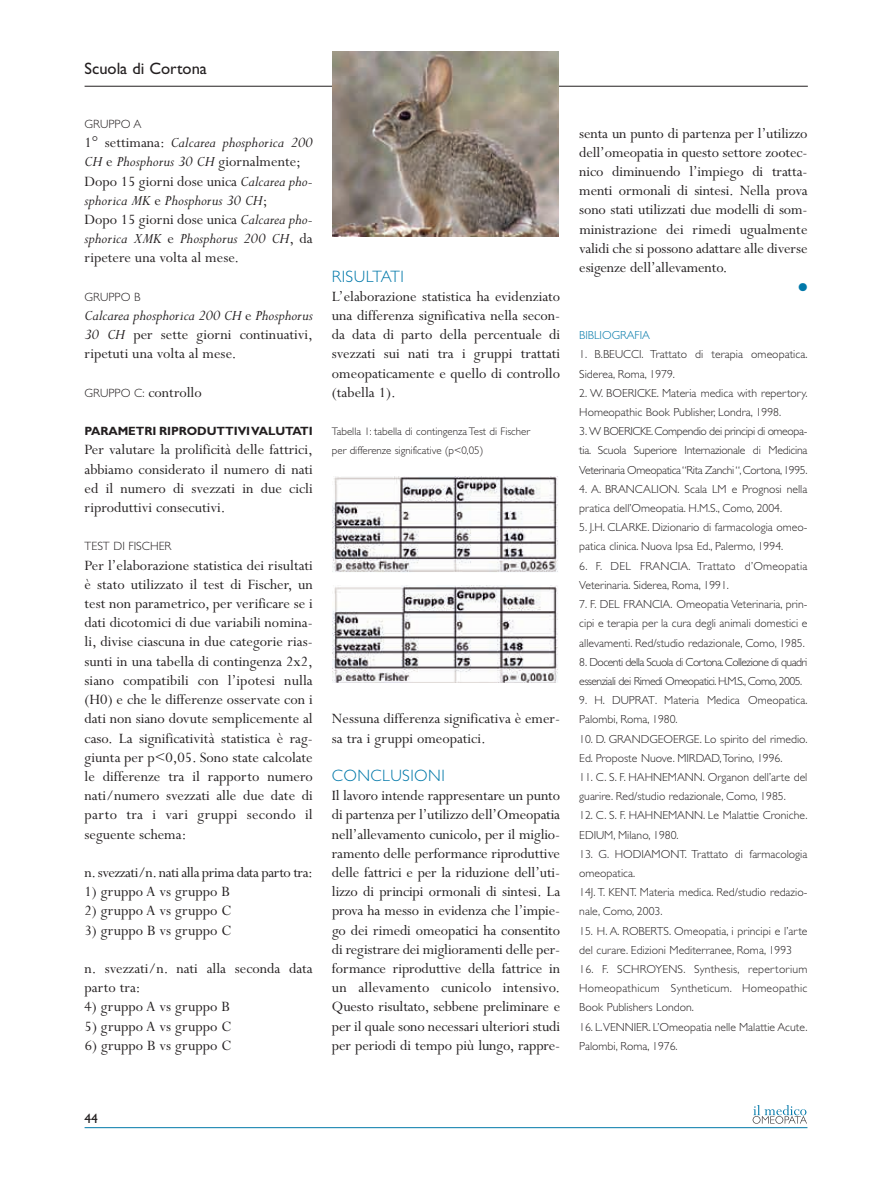
<style>
.page{position:relative;width:893px;height:1191px;background:#fff}
.page>*{position:absolute;margin:0;border:0;box-sizing:border-box;transform-origin:0 0}
.t1{font:300 16.5px "Gill Sans";letter-spacing:.025em;color:#0078a9}
.t2{font:16.5px "Gill Sans";color:#231f20}
.t3{font:16.05px/19.2px "Perpetua";color:#231f20;text-align:justify}
.t4{font:italic 16.05px/19.2px "Perpetua";color:#231f20}
.t5{font:16.05px "Perpetua";letter-spacing:-.03em;color:#231f20}
.t6{font:13.5px "Gill Sans";color:#231f20}
.t7{font:700 12px "Gill Sans";letter-spacing:-.005em;color:#231f20}
.t8{font:300 12px "Gill Sans";color:#231f20}
.t9{font:300 11.7px/19.2px "Gill Sans";color:#231f20}
.t10{font:300 11.7px/19.2px "Gill Sans";letter-spacing:-.045em;color:#231f20}
.t11{font:300 11.7px/19.2px "Gill Sans";letter-spacing:.02em;color:#231f20}
.t12{font:300 11.7px "Gill Sans";color:#0078a9}
.t13{font:11.25px "Zapf Dingbats";color:#0078a9}
.t14{font:300 10.95px/19.2px "Gill Sans";color:#231f20}
.s1{font-style:normal}
.s2{font-style:italic}
.s3{font-family:"Gill Sans";font-weight:300;font-size:12px}
</style>
<div class="page">
<hr style="left:85px;top:86px;width:723px;height:1px;background:#231f20">
<svg style="left:753px;top:1105px;width:54px;height:18px"></svg>
<hr style="left:85px;top:1127px;width:722px;height:1px;background:#0078a9">
<img style="left:333px;top:476px;width:225px;height:96px">
<img style="left:333px;top:51px;width:225px;height:186px">
<div style="left:333px;top:581px;width:225px;height:105px;background:linear-gradient(to right,#fff,#fff)"></div>
<img style="left:333px;top:585px;width:225px;height:97px">
<p class="t2" style="left:85px;top:63px;width:124px">Scuola di Cortona</p>
<p class="t8" style="left:85px;top:120px;width:58px">GRUPPO A</p>
<p class="t4" style="left:85px;top:135px;width:230px"><span class="s1">1° settimana:</span> Calcarea phosphorica 200<br>CH <span class="s1">e</span> Phosphorus 30 CH <span class="s1">giornalmente; Dopo 15 giorni dose unica</span> Calcarea pho&shy;sphorica MK <span class="s1">e</span> Phosphorus 30 CH<span class="s1">;<br>Dopo 15 giorni dose unica</span> Calcarea pho&shy;sphorica XMK <span class="s1">e</span> Phosphorus 200 CH<span class="s1">, da ripetere una volta al mese.</span></p>
<p class="t8" style="left:85px;top:292px;width:58px">GRUPPO B</p>
<p class="t3" style="left:85px;top:308px;width:230px"><span class="s2">Calcarea phosphorica 200 CH</span> e <span class="s2">Phosphorus 30 CH</span> per sette giorni continuativi, ripetuti una volta al mese.</p>
<p class="t3" style="left:85px;top:384px;width:119px"><span class="s3">GRUPPO C:</span> controllo</p>
<p class="t7" style="left:85px;top:427px;width:230px">PARAMETRI RIPRODUTTIVI VALUTATI</p>
<p class="t3" style="left:85px;top:442px;width:230px">Per valutare la prolificità delle fattrici, abbiamo considerato il numero di nati ed il numero di svezzati in due cicli riproduttivi consecutivi.</p>
<p class="t8" style="left:85px;top:542px;width:88px">TEST DI FISCHER</p>
<p class="t3" style="left:85px;top:557px;width:230px">Per l’elaborazione statistica dei risultati è stato utilizzato il test di Fischer, un test non parametrico, per verificare se i dati dicotomici di due variabili nomina&shy;li, divise ciascuna in due categorie rias&shy;sunti in una tabella di contingenza 2x2, siano compatibili con l’ipotesi nulla (H0) e che le differenze osservate con i dati non siano dovute semplicemente al caso. La significatività statistica è rag&shy;giunta per p&lt;0,05. Sono state calcolate le differenze tra il rapporto numero nati/numero svezzati alle due date di parto tra i vari gruppi secondo il seguente schema:</p>
<p class="t5" style="left:85px;top:867px;width:230px">n.svezzati/n.nati alla prima data parto tra:</p>
<p class="t3" style="left:85px;top:884px;width:147px">1) gruppo A vs gruppo B</p>
<p class="t3" style="left:85px;top:903px;width:148px">2) gruppo A vs gruppo C</p>
<p class="t3" style="left:85px;top:922px;width:148px">3) gruppo B vs gruppo C</p>
<p class="t3" style="left:85px;top:960px;width:230px">n. svezzati/n. nati alla seconda data parto tra:</p>
<p class="t3" style="left:85px;top:999px;width:147px">4) gruppo A vs gruppo B</p>
<p class="t3" style="left:85px;top:1018px;width:148px">5) gruppo A vs gruppo C</p>
<p class="t3" style="left:85px;top:1037px;width:148px">6) gruppo B vs gruppo C</p>
<p class="t1" style="left:332px;top:270px;width:73px">RISULTATI</p>
<p class="t3" style="left:332px;top:288px;width:230px">L’elaborazione statistica ha evidenziato una differenza significativa nella secon&shy;da data di parto della percentuale di svezzati sui nati tra i gruppi trattati omeopaticamente e quello di controllo (tabella 1).</p>
<p class="t14" style="left:332px;top:423px;width:200px">Tabella 1: tabella di contingenza Test di Fischer per differenze significative (p&lt;0,05)</p>
<p class="t3" style="left:332px;top:711px;width:230px">Nessuna differenza significativa è emer&shy;sa tra i gruppi omeopatici.</p>
<p class="t1" style="left:332px;top:769px;width:114px">CONCLUSIONI</p>
<p class="t3" style="left:332px;top:788px;width:230px">Il lavoro intende rappresentare un punto di partenza per l’utilizzo dell’Omeopatia nell’allevamento cunicolo, per il miglio&shy;ramento delle performance riproduttive delle fattrici e per la riduzione dell’uti&shy;lizzo di principi ormonali di sintesi. La prova ha messo in evidenza che l’impie&shy;go dei rimedi omeopatici ha consentito di registrare dei miglioramenti delle per&shy;formance riproduttive della fattrice in un allevamento cunicolo intensivo.<br>Questo risultato, sebbene preliminare e per il quale sono necessari ulteriori studi per periodi di tempo più lungo, rappre-</p>
<p class="t3" style="left:579px;top:125px;width:230px">senta un punto di partenza per l’utilizzo dell’omeopatia in questo settore zootec&shy;nico diminuendo l’impiego di tratta&shy;menti ormonali di sintesi. Nella prova sono stati utilizzati due modelli di som&shy;ministrazione dei rimedi ugualmente validi che si possono adattare alle diverse esigenze dell’allevamento.</p>
<p class="t13" style="left:799px;top:282px;width:10px">●</p>
<p class="t12" style="left:579px;top:331px;width:72px">BIBLIOGRAFIA</p>
<p class="t9" style="left:579px;top:346px;width:230px">1. B.BEUCCI. Trattato di terapia omeopatica.<br>Siderea, Roma, 1979.</p>
<p class="t9" style="left:579px;top:384px;width:230px">2. W. BOERICKE. Materia medica with repertory.<br>Homeopathic Book Publisher, Londra, 1998.</p>
<p class="t9" style="left:579px;top:423px;width:230px;text-align:justify">3. W BOERICKE.Compendio dei principi di omeopa&shy;tia. Scuola Superiore Internazionale di Medicina Veterinaria Omeopatica “Rita Zanchi “,Cortona,1995.</p>
<p class="t9" style="left:579px;top:480px;width:230px">4. A. BRANCALION. Scala LM e Prognosi nella pratica dell’Omeopatia. H.M.S., Como, 2004.</p>
<p class="t9" style="left:579px;top:519px;width:230px">5. J.H. CLARKE. Dizionario di farmacologia omeo&shy;patica clinica. Nuova Ipsa Ed., Palermo, 1994.</p>
<p class="t11" style="left:579px;top:557px;width:230px">6. F. DEL FRANCIA. Trattato d’Omeopatia<br>Veterinaria. Siderea, Roma, 1991.</p>
<p class="t9" style="left:579px;top:596px;width:230px;text-align:justify">7. F. DEL FRANCIA. Omeopatia Veterinaria, prin&shy;cipi e terapia per la cura degli animali domestici e allevamenti. Red/studio redazionale, Como, 1985.</p>
<p class="t10" style="left:579px;top:653px;width:230px">8. Docenti della Scuola di Cortona.Collezione di quadri essenziali dei Rimedi Omeopatici. H.M.S., Como, 2005.</p>
<p class="t9" style="left:579px;top:692px;width:230px">9. H. DUPRAT. Materia Medica Omeopatica.<br>Palombi, Roma, 1980.</p>
<p class="t9" style="left:579px;top:730px;width:230px">10. D. GRANDGEOERGE. Lo spirito del rimedio.<br>Ed. Proposte Nuove. MIRDAD,Torino, 1996.</p>
<p class="t9" style="left:579px;top:768px;width:230px">11. C. S. F. HAHNEMANN. Organon dell’arte del guarire. Red/studio redazionale, Como, 1985.</p>
<p class="t9" style="left:579px;top:807px;width:230px">12. C. S. F. HAHNEMANN. Le Malattie Croniche.<br>EDIUM, Milano, 1980.</p>
<p class="t9" style="left:579px;top:845px;width:230px">13. G. HODIAMONT. Trattato di farmacologia omeopatica.<br>14J. T. KENT. Materia medica. Red/studio redazio&shy;nale, Como, 2003.</p>
<p class="t9" style="left:579px;top:922px;width:230px">15. H. A. ROBERTS. Omeopatia, i principi e l’arte del curare. Edizioni Mediterranee, Roma, 1993</p>
<p class="t9" style="left:579px;top:960px;width:230px;text-align:justify">16. F. SCHROYENS. Synthesis, repertorium Homeopathicum Syntheticum. Homeopathic Book Publishers London.</p>
<p class="t9" style="left:579px;top:1018px;width:230px">16. L.VENNIER. L’Omeopatia nelle Malattie Acute.<br>Palombi, Roma, 1976.</p>
<p class="t6" style="left:85px;top:1113px;width:15px">44</p>
</div>
